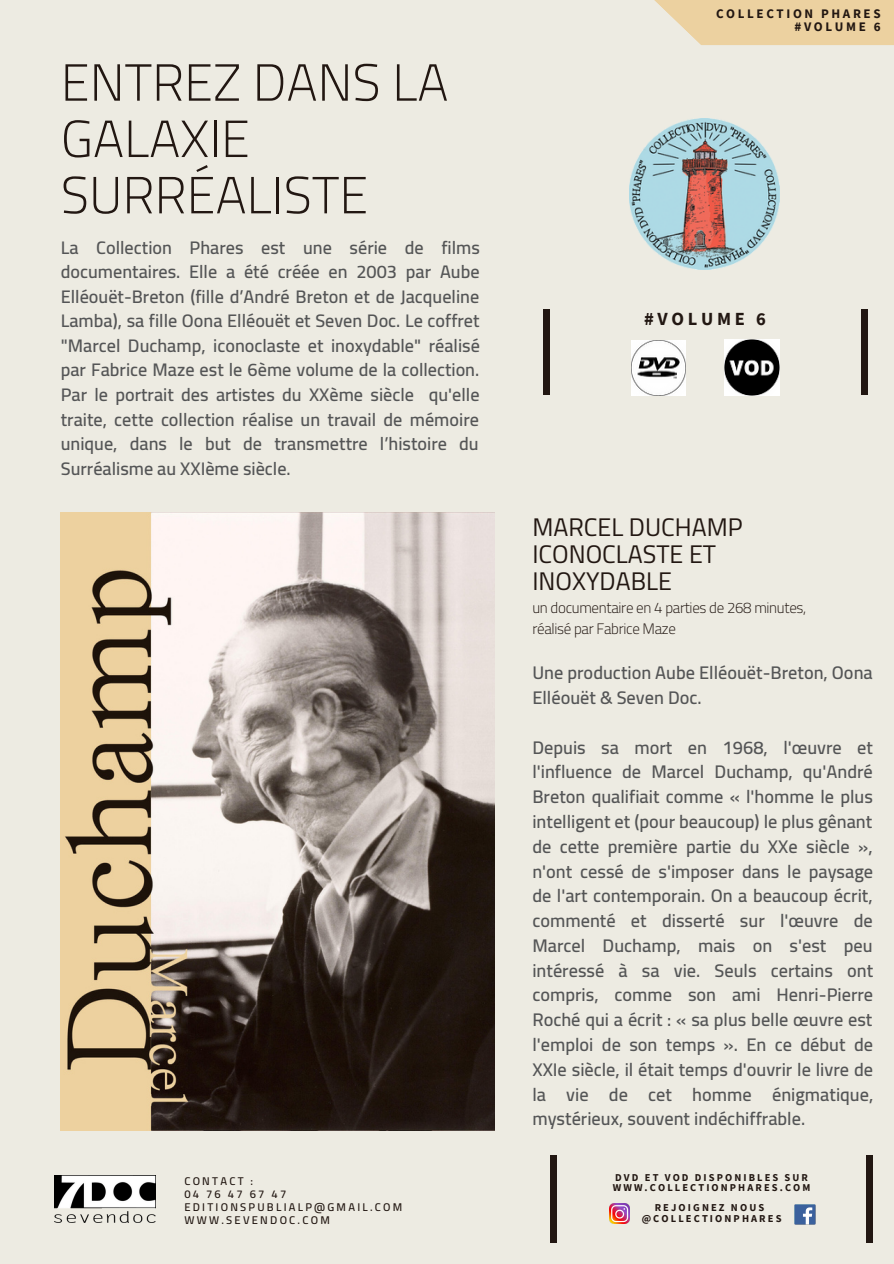
<style>
.page{position:relative;width:894px;height:1264px;background:#fff}
.page>*{position:absolute;margin:0;border:0;box-sizing:border-box;transform-origin:0 0}
.t1{font:300 52.2px/56.2px "Cairo";color:#221712}
.t2{font:25.05px/27px "Cairo";color:#221712}
.t3{font:700 18.45px "Source Sans Pro";letter-spacing:.2em;color:#221712}
.t4{font:600 18.3px/24.8px "Cairo";color:#545556}
.t5{font:600 18.15px/24.6px "Cairo";color:#545556;text-align:justify}
.t6{font:300 15px/21.5px "Cairo";letter-spacing:-.02em;color:#221712}
.t7{font:700 13.05px/13px "Source Sans Pro";letter-spacing:.2em;color:#221712;text-align:right}
.t8{font:600 11.25px/13px "Cairo";letter-spacing:.2em;color:#221712}
.t9{font:700 10.5px/10.5px "Source Sans Pro";letter-spacing:.2em;color:#221712;text-align:center}
</style>
<div class="page">
<div style="left:0;top:0;width:893px;height:1263px;background:#edebe2"></div>
<div style="left:543px;top:309px;width:6px;height:86px;background:#221712"></div>
<div style="left:860px;top:309px;width:7px;height:86px;background:#221712"></div>
<img style="left:54px;top:1175px;width:102px;height:47px">
<img style="left:629px;top:118px;width:150px;height:151px">
<svg style="left:654px;top:0;width:239px;height:45px;background:#ecd3a6"></svg>
<img style="left:61px;top:512px;width:433px;height:618px">
<div style="left:549px;top:1155px;width:7px;height:87px;background:#221712"></div>
<div style="left:866px;top:1155px;width:6px;height:87px;background:#221712"></div>
<img style="left:609px;top:1203px;width:20px;height:20px">
<img style="left:794px;top:1204px;width:20px;height:20px">
<img style="left:631px;top:341px;width:54px;height:54px">
<img style="left:724px;top:340px;width:55px;height:55px">
<h1 class="t1" style="left:61px;top:55px;width:389px">ENTREZ DANS LA<br>GALAXIE<br>SURRÉALISTE</h1>
<p class="t5" style="left:61px;top:235px;width:420px">La Collection Phares est une série de films documentaires. Elle a été créée en 2003 par Aube Elléouët-Breton (fille d’André Breton et de Jacqueline Lamba), sa fille Oona Elléouët et Seven Doc. Le coffret "Marcel Duchamp, iconoclaste et inoxydable" réalisé par Fabrice Maze est le 6ème volume de la collection.<br>Par le portrait des artistes du XXème siècle qu'elle traite, cette collection réalise un travail de mémoire unique, dans le but de transmettre l’histoire du Surréalisme au XXIème siècle.</p>
<p class="t8" style="left:184px;top:1174px;width:219px">CONTACT :<br>04 76 47 67 47<br>EDITIONSPUBLIALP@GMAIL.COM<br>WWW.SEVENDOC.COM</p>
<p class="t7" style="left:715px;top:7px;width:166px">COLLECTION PHARES #VOLUME 6</p>
<p class="t3" style="left:644px;top:307px;width:123px">#VOLUME 6</p>
<h2 class="t2" style="left:532px;top:514px;width:212px">MARCEL DUCHAMP<br>ICONOCLASTE ET<br>INOXYDABLE</h2>
<p class="t6" style="left:532px;top:597px;width:275px">un documentaire en 4 parties de 268 minutes, réalisé par Fabrice Maze</p>
<p class="t4" style="left:532px;top:660px;width:342px">Une production Aube Elléouët-Breton, Oona<br>Elléouët &amp; Seven Doc.</p>
<p class="t4" style="left:532px;top:735px;width:342px;text-align:justify">Depuis sa mort en 1968, l'œuvre et l'influence de Marcel Duchamp, qu'André Breton qualifiait comme « l'homme le plus intelligent et (pour beaucoup) le plus gênant de cette première partie du XXe siècle », n'ont cessé de s'imposer dans le paysage de l'art contemporain. On a beaucoup écrit, commenté et disserté sur l'œuvre de Marcel Duchamp, mais on s'est peu intéressé à sa vie. Seuls certains ont compris, comme son ami Henri-Pierre Roché qui a écrit : « sa plus belle œuvre est l'emploi de son temps ». En ce début de XXIe siècle, il était temps d'ouvrir le livre de la vie de cet homme énigmatique, mystérieux, souvent indéchiffrable.</p>
<p class="t9" style="left:612px;top:1171px;width:199px;text-align:left">DVD ET VOD DISPONIBLES SUR<br>WWW.COLLECTIONPHARES.COM</p>
<p class="t9" style="left:641px;top:1201px;width:141px">REJOIGNEZ NOUS @COLLECTIONPHARES</p>
</div>
